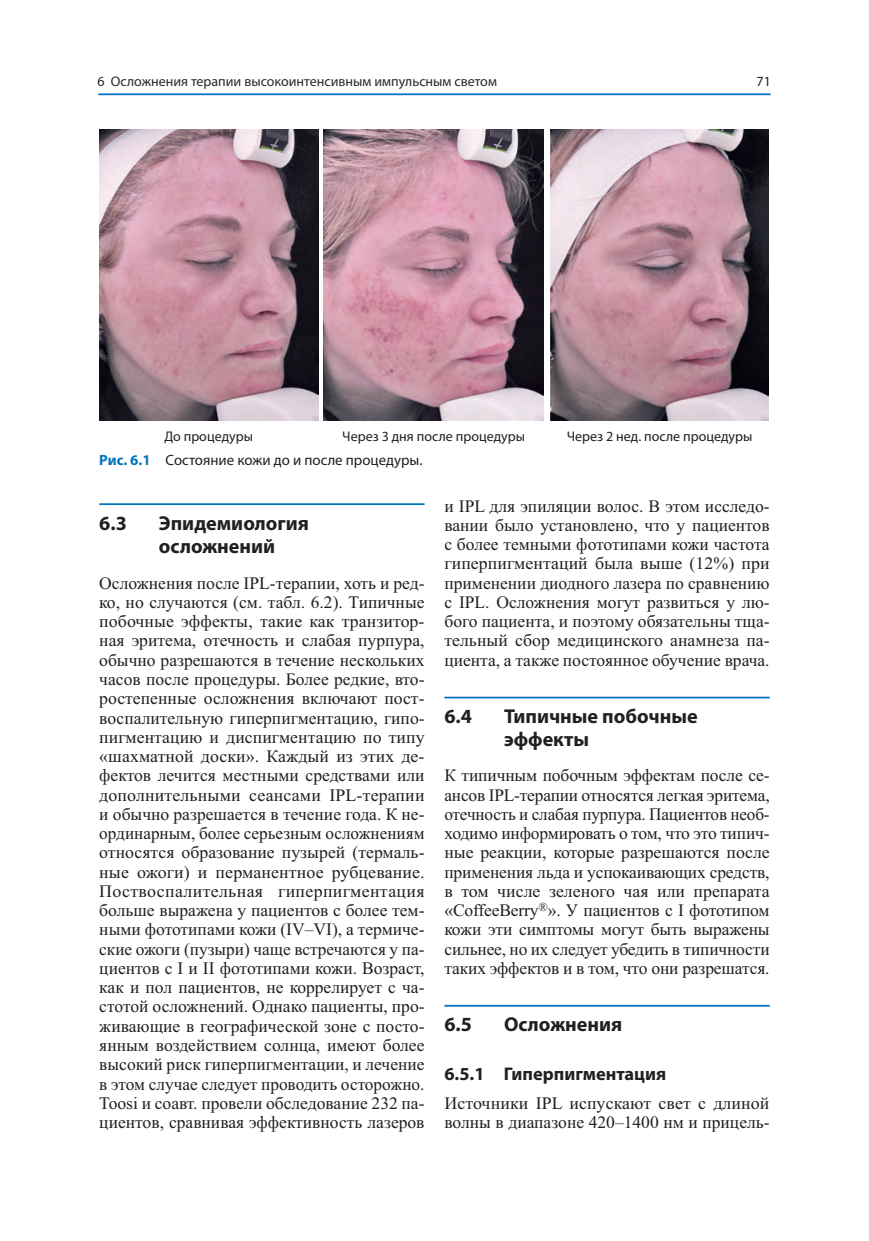
<style>
.page{position:relative;width:869px;height:1241px;background:#fff}
.page>*{position:absolute;margin:0;border:0;box-sizing:border-box;transform-origin:0 0}
.t1{font:700 20.12px/22.8px "Myriad Pro";color:#231f20}
.t2{font:700 18.38px "Myriad Pro";color:#231f20}
.t3{font:17.5px/19.2px "Times New Roman";color:#231f20;text-align:justify}
.t4{font:14.88px "Myriad Pro";color:#231f20}
.t5{font:14px "Myriad Pro";color:#231f20}
.t6{font:14px "Myriad Pro";color:#2b292a}
.s1{font-weight:700;color:#0073bc}
</style>
<div class="page">
<hr style="left:98px;top:93px;width:672px;height:2px;background:#0073bc">
<hr style="left:99px;top:503px;width:325px;height:2px;background:#0073bc">
<hr style="left:444px;top:696px;width:325px;height:2px;background:#0073bc">
<hr style="left:444px;top:1004px;width:325px;height:2px;background:#0073bc">
<img style="left:99px;top:129px;width:219px;height:292px">
<img style="left:323px;top:129px;width:220px;height:292px">
<img style="left:550px;top:129px;width:218px;height:292px">
<p class="t6" style="left:98px;top:76px;width:400px">6 Осложнения терапии высокоинтенсивным импульсным светом</p>
<p class="t5" style="left:756px;top:76px;width:16px">71</p>
<p class="t5" style="left:164px;top:428px;width:90px">До процедуры</p>
<p class="t5" style="left:342px;top:428px;width:184px">Через 3 дня после процедуры</p>
<p class="t5" style="left:566px;top:428px;width:187px">Через 2 нед. после процедуры</p>
<p class="t4" style="left:99px;top:454px;width:324px"><span class="s1">Рис. 6.1</span> Состояние кожи до и после процедуры.</p>
<p class="t1" style="left:99px;top:513px;width:29px">6.3</p>
<p class="t1" style="left:159px;top:513px;width:151px">Эпидемиология осложнений</p>
<p class="t3" style="left:99px;top:574px;width:326px">Осложнения после IPL-терапии, хоть и ред&shy;ко, но случаются (см. табл. 6.2). Типичные побочные эффекты, такие как транзитор&shy;ная эритема, отечность и слабая пурпура, обычно разрешаются в течение нескольких часов после процедуры. Более редкие, вто&shy;ростепенные осложнения включают пост&shy;воспалительную гиперпигментацию, гипо&shy;пигментацию и диспигментацию по типу «шахматной доски». Каждый из этих де&shy;фектов лечится местными средствами или дополнительными сеансами IPL-терапии и обычно разрешается в течение года. К не&shy;ординарным, более серьезным осложнениям относятся образование пузырей (термаль&shy;ные ожоги) и перманентное рубцевание.<br>Поствоспалительная гиперпигментация больше выражена у пациентов с более тем&shy;ными фототипами кожи (IV–VI), а термиче&shy;ские ожоги (пузыри) чаще встречаются у па&shy;циентов с I и II фототипами кожи. Возраст, как и пол пациентов, не коррелирует с ча&shy;стотой осложнений. Однако пациенты, про&shy;живающие в географической зоне с посто&shy;янным воздействием солнца, имеют более высокий риск гиперпигментации, и лечение в этом случае следует проводить осторожно.<br>Toosi и соавт. провели обследование 232 па&shy;циентов, сравнивая эффективность лазеров</p>
<p class="t3" style="left:444px;top:497px;width:326px">и IPL для эпиляции волос. В этом исследо&shy;вании было установлено, что у пациентов с более темными фототипами кожи частота гиперпигментаций была выше (12%) при применении диодного лазера по сравнению с IPL. Осложнения могут развиться у лю&shy;бого пациента, и поэтому обязательны тща&shy;тельный сбор медицинского анамнеза па&shy;циента, а также постоянное обучение врача.</p>
<p class="t1" style="left:444px;top:706px;width:29px">6.4</p>
<p class="t1" style="left:504px;top:706px;width:195px">Типичные побочные эффекты</p>
<p class="t3" style="left:444px;top:767px;width:327px">К типичным побочным эффектам после се&shy;ансов IPL-терапии относятся легкая эритема, отечность и слабая пурпура. Пациентов необ&shy;ходимо информировать о том, что это типич&shy;ные реакции, которые разрешаются после применения льда и успокаивающих средств, в том числе зеленого чая или препарата «CoffeеВerry<sup>®</sup>». У пациентов с I фототипом кожи эти симптомы могут быть выражены сильнее, но их следует убедить в типичности таких эффектов и в том, что они разрешатся.</p>
<p class="t1" style="left:444px;top:1014px;width:29px">6.5</p>
<p class="t1" style="left:504px;top:1014px;width:120px">Осложнения</p>
<p class="t2" style="left:444px;top:1066px;width:223px">6.5.1 Гиперпигментация</p>
<p class="t3" style="left:444px;top:1094px;width:326px">Источники IPL испускают свет с длиной волны в диапазоне 420–1400 нм и прицель-</p>
</div>
